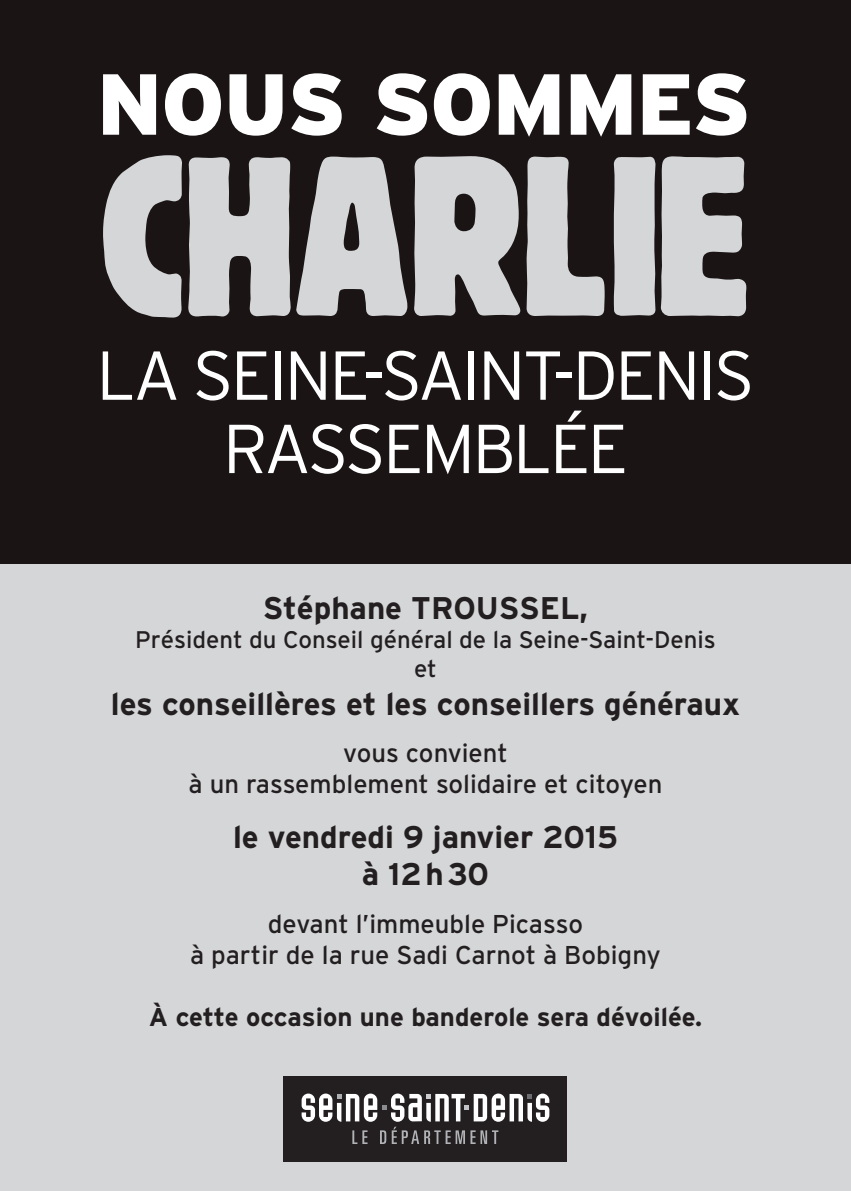
<style>
.page{position:relative;width:851px;height:1191px;background:#fff}
.page>*{position:absolute;margin:0;border:0;box-sizing:border-box;transform-origin:0 0}
.t1{font:300 69px "Interstate";letter-spacing:-.04em;color:#fff}
.t2{font:700 31.2px/37.6px "Interstate";color:#231f20;text-align:center}
.t3{font:25.8px/31px "Interstate";color:#231f20;text-align:center}
.t4{font:700 25.8px "Interstate";color:#231f20}
.t5{font:24px "Interstate";color:#231f20}
</style>
<div class="page">
<div style="left:0;top:0;width:850px;height:564px;background:#1a1415"></div>
<svg style="left:103px;top:73px;width:643px;height:64px;fill:#fff"></svg>
<svg style="left:103px;top:155px;width:643px;height:162px;fill:#d5d6d8"></svg>
<div style="left:0;top:564px;width:850px;height:627px;background:#d5d6d8"></div>
<div style="left:283px;top:1076px;width:284px;height:86px;background:#231f20"></div>
<svg style="left:301px;top:1093px;width:248px;height:51px"></svg>
<p class="t1" style="left:96px;top:337px;width:659px">LA SEINE-SAINT-DENIS</p>
<p class="t1" style="left:223px;top:410px;width:406px">RASSEMBLÉE</p>
<p class="t2" style="left:263px;top:589px;width:327px">Stéphane TROUSSEL,</p>
<p class="t5" style="left:135px;top:626px;width:582px">Président du Conseil général de la Seine-Saint-Denis</p>
<p class="t5" style="left:414px;top:655px;width:24px">et</p>
<p class="t2" style="left:111px;top:684px;width:630px">les conseillères et les conseillers généraux</p>
<p class="t3" style="left:188px;top:737px;width:475px">vous convient<br>à un rassemblement solidaire et citoyen</p>
<p class="t2" style="left:233px;top:818px;width:386px">le vendredi 9 janvier 2015 à 12h30</p>
<p class="t3" style="left:268px;top:908px;width:316px">devant l’immeuble Picasso</p>
<p class="t3" style="left:190px;top:939px;width:472px">à partir de la rue Sadi Carnot à Bobigny</p>
<p class="t4" style="left:149px;top:1002px;width:554px">À cette occasion une banderole sera dévoilée.</p>
</div>
